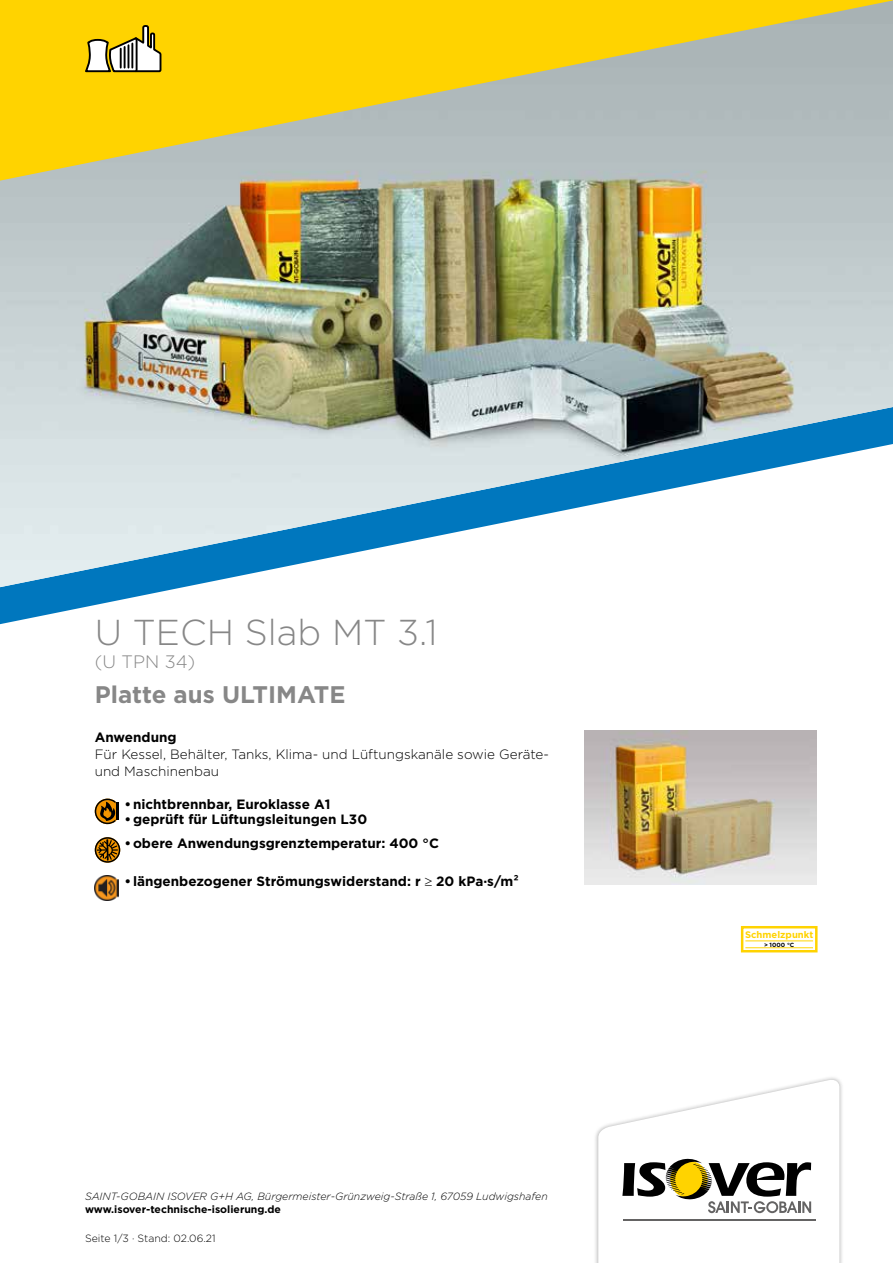
<style>
.page{position:relative;width:893px;height:1263px;background:#fff}
.page>*{position:absolute;margin:0;border:0;box-sizing:border-box;transform-origin:0 0}
.t1{font:300 36px "Gotham";color:#878787}
.t2{font:700 24px "Gotham";color:#878787}
.t3{font:300 18px "Gotham";color:#878787}
.t4{font:700 13.5px "Gotham";color:#000}
.t5{font:300 13.5px/17px "Gotham";color:#000}
.t6{font:italic 300 10.5px "Gotham";color:#000}
.t7{font:700 10.5px "Gotham";color:#000}
.t8{font:300 10.5px "Gotham";color:#000}
.t9{font:700 9.45px "Gotham";color:#ffd300}
.t10{font:700 6px "Gotham";color:#000}
</style>
<div class="page">
<svg style="left:0;top:587px;width:184px;height:37px"></svg>
<img style="left:0;top:181px;width:893px;height:406px">
<svg style="left:95px;top:799px;width:24px;height:25px"></svg>
<hr style="left:116px;top:803px;width:3px;height:17px;background:#000">
<svg style="left:95px;top:837px;width:25px;height:26px"></svg>
<img style="left:95px;top:875px;width:24px;height:26px">
<img style="left:585px;top:731px;width:231px;height:154px">
<svg style="left:0;top:0;width:893px;height:181px;background:#d7c660"></svg>
<svg style="left:85px;top:25px;width:76px;height:47px"></svg>
<div style="left:741px;top:926px;width:76px;height:26px;border:3px solid #ffd300"></div>
<hr style="left:745px;top:947px;width:68px;height:1px;background:#ffd500">
<hr style="left:745px;top:941px;width:68px;height:1px;background:#ffd500">
<div style="left:594px;top:1075px;width:250px;height:188px;background:#000;opacity:.3"></div>
<svg style="left:598px;top:1078px;width:241px;height:185px"></svg>
<h1 class="t1" style="left:95px;top:609px;width:344px">U TECH Slab MT 3.1</h1>
<h3 class="t3" style="left:95px;top:650px;width:102px">(U TPN 34)</h3>
<h2 class="t2" style="left:95px;top:678px;width:252px">Platte aus ULTIMATE</h2>
<p class="t4" style="left:95px;top:728px;width:83px">Anwendung</p>
<p class="t5" style="left:95px;top:745px;width:456px">Für Kessel, Behälter, Tanks, Klima- und Lüftungskanäle sowie Geräte&shy;und Maschinenbau</p>
<p class="t4" style="left:125px;top:796px;width:207px">•nichtbrennbar, Euroklasse A1</p>
<p class="t4" style="left:125px;top:811px;width:244px">•geprüft für Lüftungsleitungen L30</p>
<p class="t4" style="left:125px;top:834px;width:316px">•obere Anwendungsgrenztemperatur: 400 °C</p>
<p class="t4" style="left:125px;top:872px;width:396px">• längenbezogener Strömungswiderstand: r ≥ 20 kPa·s/m²</p>
<p class="t6" style="left:85px;top:1189px;width:464px">SAINT-GOBAIN ISOVER G+H AG, Bürgermeister-Grünzweig-Straße 1, 67059 Ludwigshafen</p>
<p class="t7" style="left:85px;top:1202px;width:197px">www.isover-technische-isolierung.de</p>
<p class="t8" style="left:85px;top:1231px;width:132px">Seite 1/3 · Stand: 02.06.21</p>
<p class="t9" style="left:745px;top:928px;width:70px">Schmelzpunkt</p>
<p class="t10" style="left:764px;top:940px;width:32px">&gt; 1000 °C</p>
</div>
